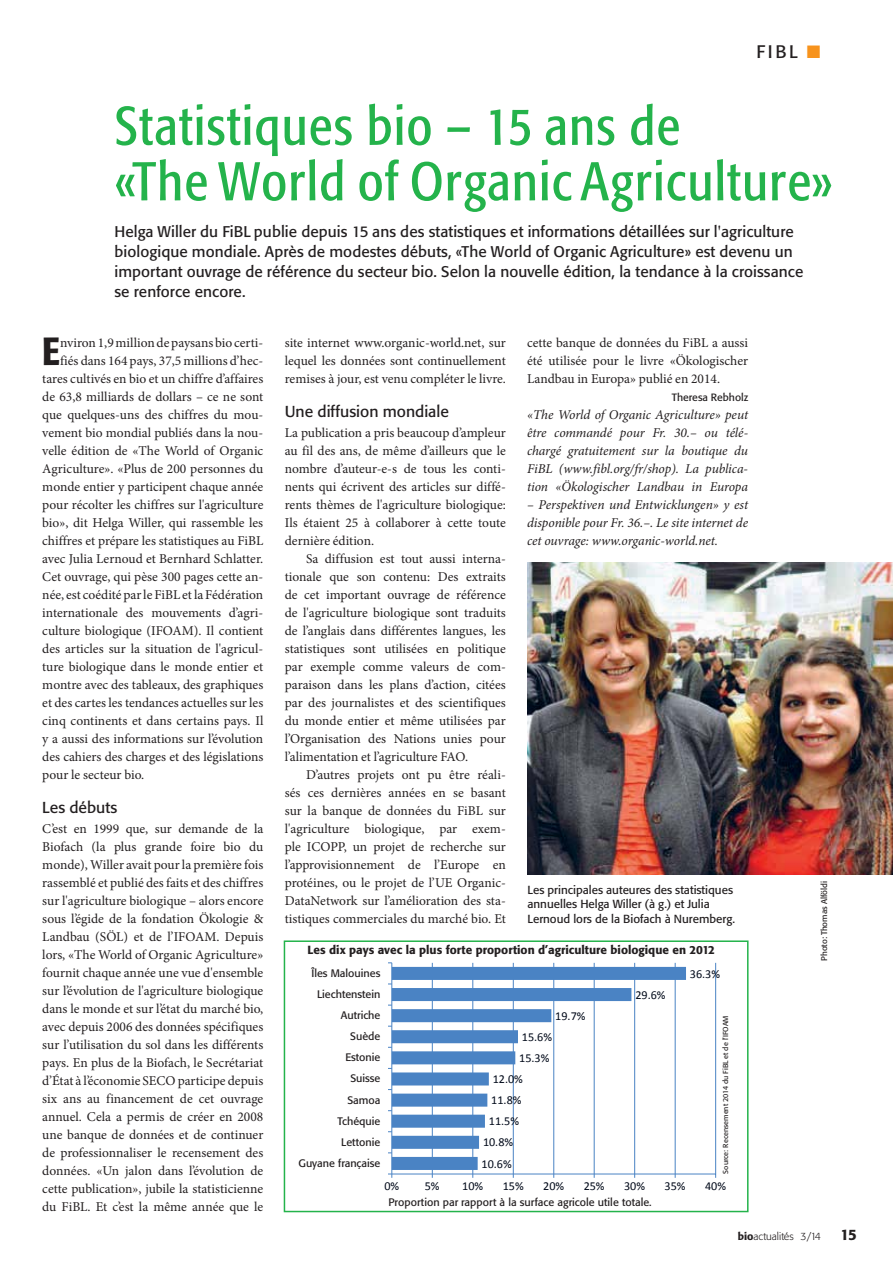
<style>
.page{position:relative;width:893px;height:1263px;background:#fff}
.page>*{position:absolute;margin:0;border:0;box-sizing:border-box;transform-origin:0 0}
.t1{font:condensed 54px/55.5px "Formata BQ";letter-spacing:.025em;color:#24b34b}
.t2{font:500 condensed 38.85px "Formata BQ";color:#231f20}
.t3{font:18px "Formata BQ";color:#231f20}
.t4{font:15.75px "Formata BQ";color:#231f20}
.t5{font:15.3px/19.8px "Formata BQ";letter-spacing:.005em;color:#231f20}
.t6{font:500 15px "Formata BQ";color:#231f20}
.t7{font:13.5px/18px "Minion Pro";color:#231f20;text-align:justify}
.t8{font:italic 13.5px/18px "Minion Pro";letter-spacing:-.005em;color:#231f20;text-align:justify}
.t9{font:12.15px "Calibri";color:#000919}
.t10{font:500 11.7px "Formata BQ";color:#231f20}
.t11{font:11.55px/14.5px "Formata BQ";color:#231f20}
.t12{font:10.8px "Formata BQ";color:#231f20}
.t13{font:300 10.5px "Formata BQ";color:#231f20}
.t14{font:10.5px "Formata BQ";color:#231f20}
.t15{font:8.25px "Formata BQ";color:#231f20}
.t16{font:7.2px "Formata BQ";color:#231f20}
.s1{color:#f7931d}
.s2{font-weight:500}
</style>
<div class="page">
<img style="left:527px;top:562px;width:366px;height:313px">
<hr style="left:715px;top:963px;width:1px;height:211px;background:#4a83c4">
<hr style="left:675px;top:963px;width:1px;height:211px;background:#4a83c4">
<hr style="left:634px;top:963px;width:1px;height:211px;background:#4a83c4">
<hr style="left:594px;top:963px;width:1px;height:211px;background:#4a83c4">
<hr style="left:553px;top:963px;width:1px;height:211px;background:#4a83c4">
<hr style="left:513px;top:963px;width:1px;height:211px;background:#4a83c4">
<hr style="left:472px;top:963px;width:1px;height:211px;background:#4a83c4">
<hr style="left:432px;top:963px;width:1px;height:211px;background:#4a83c4">
<svg style="left:393px;top:967px;width:293px;height:203px"></svg>
<hr style="left:392px;top:963px;width:1px;height:211px;background:#4a83c4">
<svg style="left:388px;top:1174px;width:328px;height:4px"></svg>
<div style="left:284px;top:940px;width:464px;height:272px;border:2px solid #24b34b"></div>
<h3 class="t3" style="left:756px;top:42px;width:65px">FIBL <span class="s1">■</span></h3>
<h1 class="t1" style="left:114px;top:101px;width:720px">Statistiques bio – 15 ans de<br>«The World of Organic Agriculture»</h1>
<p class="t5" style="left:114px;top:223px;width:690px">Helga Willer du FiBL publie depuis 15 ans des statistiques et informations détaillées sur l'agriculture biologique mondiale. Après de modestes débuts, «The World of Organic Agriculture» est devenu un important ouvrage de référence du secteur bio. Selon la nouvelle édition, la tendance à la croissance se renforce encore.</p>
<h2 class="t2" style="left:42px;top:329px;width:19px">E</h2>
<p class="t7" style="left:60px;top:335px;width:205px">nviron 1,9 million de paysans bio certi-</p>
<p class="t7" style="left:60px;top:353px;width:205px">fiés dans 164 pays, 37,5 millions d’hec-</p>
<p class="t7" style="left:42px;top:371px;width:222px">tares cultivés en bio et un chiffre d’affaires</p>
<p class="t7" style="left:42px;top:389px;width:223px">de 63,8 milliards de dollars – ce ne sont</p>
<p class="t7" style="left:42px;top:407px;width:223px">que quelques-uns des chiffres du mou-</p>
<p class="t7" style="left:42px;top:425px;width:222px">vement bio mondial publiés dans la nou-</p>
<p class="t7" style="left:42px;top:443px;width:223px">velle édition de «The World of Organic</p>
<p class="t7" style="left:42px;top:461px;width:223px">Agriculture». «Plus de 200 personnes du</p>
<p class="t7" style="left:42px;top:479px;width:222px">monde entier y participent chaque année</p>
<p class="t7" style="left:42px;top:497px;width:223px">pour récolter les chiffres sur l'agriculture</p>
<p class="t7" style="left:42px;top:515px;width:222px">bio», dit Helga Willer, qui rassemble les</p>
<p class="t7" style="left:42px;top:533px;width:222px">chiffres et prépare les statistiques au FiBL</p>
<p class="t7" style="left:42px;top:551px;width:222px">avec Julia Lernoud et Bernhard Schlatter.</p>
<p class="t7" style="left:42px;top:569px;width:222px">Cet ouvrage, qui pèse 300 pages cette an-</p>
<p class="t7" style="left:42px;top:587px;width:223px">née, est coédité par le FiBL et la Fédération</p>
<p class="t7" style="left:42px;top:605px;width:222px">internationale des mouvements d’agri-</p>
<p class="t7" style="left:42px;top:623px;width:222px">culture biologique (IFOAM). Il contient</p>
<p class="t7" style="left:42px;top:641px;width:223px">des articles sur la situation de l'agricul-</p>
<p class="t7" style="left:42px;top:659px;width:222px">ture biologique dans le monde entier et</p>
<p class="t7" style="left:42px;top:677px;width:222px">montre avec des tableaux, des graphiques</p>
<p class="t7" style="left:42px;top:695px;width:223px">et des cartes les tendances actuelles sur les</p>
<p class="t7" style="left:42px;top:713px;width:223px">cinq continents et dans certains pays. Il</p>
<p class="t7" style="left:42px;top:731px;width:222px">y a aussi des informations sur l’évolution</p>
<p class="t7" style="left:42px;top:749px;width:222px">des cahiers des charges et des législations</p>
<p class="t7" style="left:42px;top:767px;width:103px">pour le secteur bio.</p>
<p class="t4" style="left:42px;top:799px;width:76px">Les débuts</p>
<p class="t7" style="left:42px;top:821px;width:223px">C’est en 1999 que, sur demande de la Biofach (la plus grande foire bio du monde), Willer avait pour la première fois rassemblé et publié des faits et des chiffres sur l'agriculture biologique – alors encore sous l’égide de la fondation Ökologie &amp; Landbau (SÖL) et de l’IFOAM. Depuis lors, «The World of Organic Agriculture» fournit chaque année une vue d'ensemble sur l’évolution de l'agriculture biologique dans le monde et sur l’état du marché bio, avec depuis 2006 des données spécifiques sur l’utilisation du sol dans les différents pays. En plus de la Biofach, le Secrétariat d’État à l’économie SECO participe depuis six ans au financement de cet ouvrage annuel. Cela a permis de créer en 2008 une banque de données et de continuer de professionnaliser le recensement des données. «Un jalon dans l’évolution de cette publication», jubile la statisticienne du FiBL. Et c’est la même année que le</p>
<p class="t7" style="left:285px;top:335px;width:223px">site internet www.organic-world.net, sur lequel les données sont continuellement remises à jour, est venu compléter le livre.</p>
<p class="t4" style="left:285px;top:404px;width:166px">Une diffusion mondiale</p>
<p class="t7" style="left:285px;top:425px;width:223px">La publication a pris beaucoup d’ampleur au fil des ans, de même d’ailleurs que le nombre d’auteur-e-s de tous les conti&shy;nents qui écrivent des articles sur diffé&shy;rents thèmes de l'agriculture biologique:<br>Ils étaient 25 à collaborer à cette toute dernière édition.</p>
<p class="t7" style="left:285px;top:551px;width:223px;text-indent:21px">Sa diffusion est tout aussi interna&shy;tionale que son contenu: Des extraits de cet important ouvrage de référence de l'agriculture biologique sont traduits de l’anglais dans différentes langues, les statistiques sont utilisées en politique par exemple comme valeurs de com&shy;paraison dans les plans d’action, citées par des journalistes et des scientifiques du monde entier et même utilisées par l’Organisation des Nations unies pour l’alimentation et l’agriculture FAO.</p>
<p class="t7" style="left:285px;top:767px;width:223px;text-indent:21px">D’autres projets ont pu être réali&shy;sés ces dernières années en se basant sur la banque de données du FiBL sur l'agriculture biologique, par exem&shy;ple ICOPP, un projet de recherche sur l’approvisionnement de l’Europe en protéines, ou le projet de l’UE Organic-DataNetwork sur l’amélioration des sta&shy;tistiques commerciales du marché bio. Et</p>
<p class="t7" style="left:527px;top:335px;width:223px">cette banque de données du FiBL a aussi été utilisée pour le livre «Ökologischer Landbau in Europa» publié en 2014.</p>
<p class="t14" style="left:672px;top:392px;width:78px">Theresa Rebholz</p>
<p class="t8" style="left:527px;top:407px;width:223px">«The World of Organic Agriculture» peut être commandé pour Fr. 30.– ou télé&shy;chargé gratuitement sur la boutique du FiBL (www.fibl.org/fr/shop). La publica&shy;tion «Ökologischer Landbau in Europa</p>
<p class="t8" style="left:527px;top:497px;width:223px">– Perspektiven und Entwicklungen» y est disponible pour Fr. 36.–. Le site internet de cet ouvrage: www.organic-world.net.</p>
<p class="t11" style="left:527px;top:883px;width:209px">Les principales auteures des statistiques annuelles Helga Willer (à g.) et Julia<br>Lernoud lors de la Biofach à Nuremberg.</p>
<p class="t10" style="left:307px;top:944px;width:409px">Les dix pays avec la plus forte proportion d’agriculture biologique en 2012</p>
<p class="t12" style="left:311px;top:968px;width:71px">Îles Malouines</p>
<p class="t9" style="left:690px;top:968px;width:32px">36.3%</p>
<p class="t12" style="left:317px;top:989px;width:65px">Liechtenstein</p>
<p class="t9" style="left:635px;top:990px;width:32px">29.6%</p>
<p class="t12" style="left:341px;top:1010px;width:41px">Autriche</p>
<p class="t9" style="left:555px;top:1011px;width:32px">19.7%</p>
<p class="t12" style="left:350px;top:1031px;width:32px">Suède</p>
<p class="t9" style="left:522px;top:1032px;width:32px">15.6%</p>
<p class="t12" style="left:345px;top:1052px;width:37px">Estonie</p>
<p class="t9" style="left:519px;top:1053px;width:32px">15.3%</p>
<p class="t12" style="left:350px;top:1073px;width:32px">Suisse</p>
<p class="t9" style="left:493px;top:1074px;width:32px">12.0%</p>
<p class="t12" style="left:347px;top:1095px;width:35px">Samoa</p>
<p class="t9" style="left:491px;top:1095px;width:32px">11.8%</p>
<p class="t12" style="left:337px;top:1116px;width:44px">Tchéquie</p>
<p class="t9" style="left:489px;top:1116px;width:32px">11.5%</p>
<p class="t12" style="left:341px;top:1137px;width:41px">Lettonie</p>
<p class="t9" style="left:483px;top:1137px;width:32px">10.8%</p>
<p class="t12" style="left:299px;top:1158px;width:83px">Guyane française</p>
<p class="t9" style="left:482px;top:1158px;width:32px">10.6%</p>
<p class="t16" style="left:722px;top:1174px;width:159px;rotate:-90deg">Source: Recensement 2014 du FiBL et de l’IFOAM</p>
<p class="t9" style="left:384px;top:1181px;width:16px">0%</p>
<p class="t9" style="left:425px;top:1181px;width:16px">5%</p>
<p class="t9" style="left:462px;top:1181px;width:23px">10%</p>
<p class="t9" style="left:503px;top:1181px;width:23px">15%</p>
<p class="t9" style="left:543px;top:1181px;width:23px">20%</p>
<p class="t9" style="left:584px;top:1181px;width:23px">25%</p>
<p class="t9" style="left:624px;top:1181px;width:23px">30%</p>
<p class="t9" style="left:665px;top:1181px;width:23px">35%</p>
<p class="t9" style="left:705px;top:1181px;width:23px">40%</p>
<p class="t12" style="left:388px;top:1197px;width:265px">Proportion par rapport à la surface agricole utile totale.</p>
<p class="t15" style="left:820px;top:961px;width:81px;rotate:-90deg">Photo: Thomas Alföldi</p>
<p class="t13" style="left:738px;top:1232px;width:85px"><span class="s2">bio</span>actualités 3/14</p>
<p class="t6" style="left:840px;top:1228px;width:18px">15</p>
</div>
